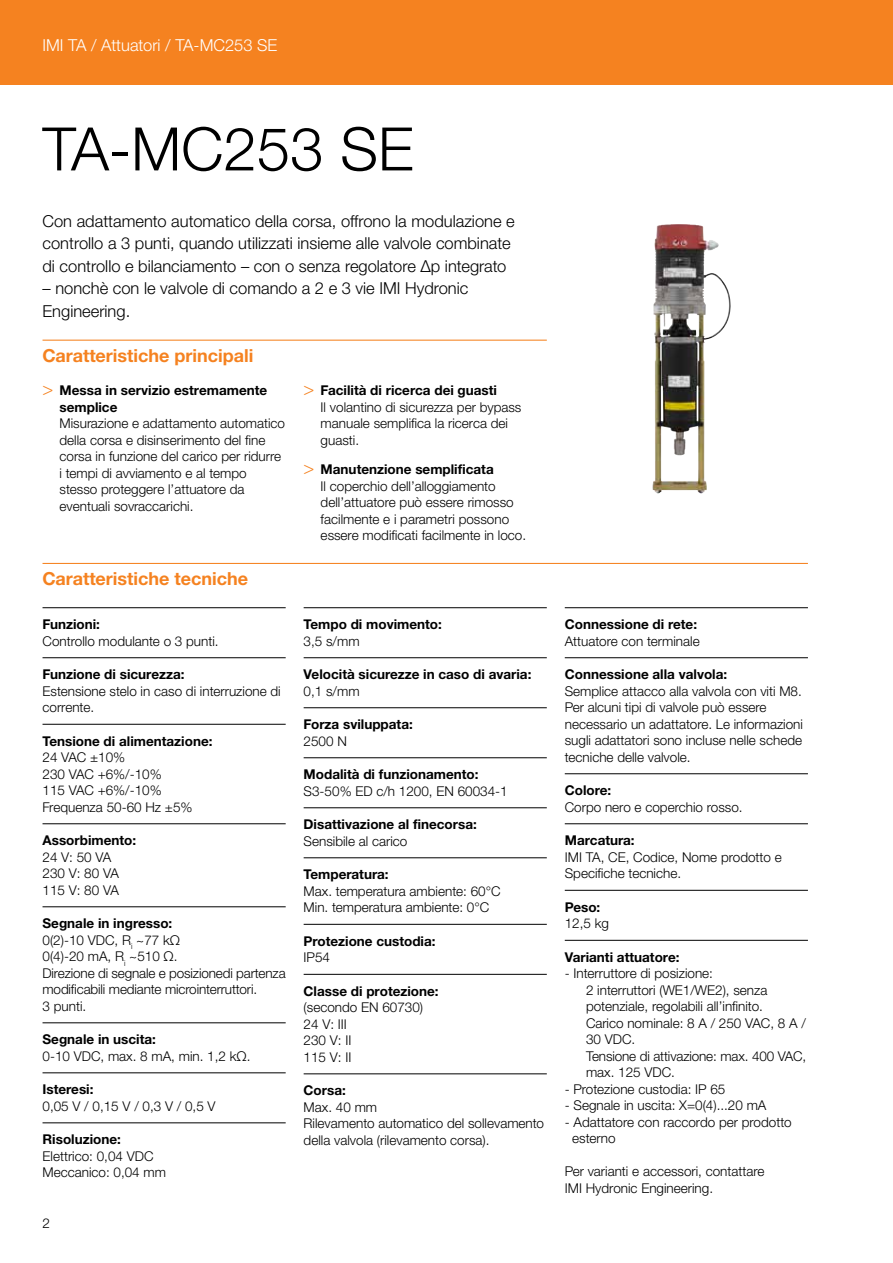
<style>
.page{position:relative;width:893px;height:1263px;background:#fff}
.page>*{position:absolute;margin:0;border:0;box-sizing:border-box;transform-origin:0 0}
.t1{font:300 60px "Helvetica Neue LTW1 G";color:#000}
.t2{font:700 18px "Helvetica Neue LTW1 G";color:#f58220}
.t3{font:300 16.5px/22.5px "Helvetica Neue LTW1 G";color:#000}
.t4{font:300 16.5px "Helvetica Neue LTW1 G";color:#fff}
.t5{font:300 13.5px/16.5px "Helvetica Neue LTW1 G";color:#000}
.t6{font:700 13.5px/16.5px "Helvetica Neue LTW1 G";color:#000}
.s1{font-family:"Helvetica Neue LT Std";font-weight:300;font-size:18px;color:#f58220}
.s2{font-family:"Helvetica Neue LT Std";font-size:18px;color:#f58220}
.s3{font-weight:700}
</style>
<div class="page">
<div style="left:0;top:0;width:893px;height:85px;background:#f58220"></div>
<hr style="left:43px;top:340px;width:504px;height:1px;background:#f58220">
<hr style="left:43px;top:563px;width:765px;height:1px;background:#f58220">
<hr style="left:43px;top:607px;width:243px;height:1px;background:#000">
<hr style="left:43px;top:657px;width:243px;height:1px;background:#000">
<hr style="left:43px;top:724px;width:243px;height:1px;background:#000">
<hr style="left:43px;top:823px;width:243px;height:1px;background:#000">
<hr style="left:43px;top:906px;width:243px;height:1px;background:#000">
<hr style="left:43px;top:1022px;width:243px;height:1px;background:#000">
<hr style="left:43px;top:1072px;width:243px;height:1px;background:#000">
<hr style="left:43px;top:1122px;width:243px;height:1px;background:#000">
<hr style="left:304px;top:607px;width:243px;height:1px;background:#000">
<hr style="left:304px;top:657px;width:243px;height:1px;background:#000">
<hr style="left:304px;top:707px;width:243px;height:1px;background:#000">
<hr style="left:304px;top:757px;width:243px;height:1px;background:#000">
<hr style="left:304px;top:807px;width:243px;height:1px;background:#000">
<hr style="left:304px;top:857px;width:243px;height:1px;background:#000">
<hr style="left:304px;top:924px;width:243px;height:1px;background:#000">
<hr style="left:304px;top:974px;width:243px;height:1px;background:#000">
<hr style="left:304px;top:1073px;width:243px;height:1px;background:#000">
<hr style="left:565px;top:607px;width:243px;height:1px;background:#000">
<hr style="left:565px;top:657px;width:243px;height:1px;background:#000">
<hr style="left:565px;top:773px;width:243px;height:1px;background:#000">
<hr style="left:565px;top:823px;width:243px;height:1px;background:#000">
<hr style="left:565px;top:890px;width:243px;height:1px;background:#000">
<hr style="left:565px;top:940px;width:243px;height:1px;background:#000">
<img style="left:652px;top:224px;width:55px;height:270px">
<p class="t4" style="left:43px;top:35px;width:236px">IMI TA / Attuatori / TA-MC253 SE</p>
<h1 class="t1" style="left:43px;top:112px;width:373px">TA-MC253 SE</h1>
<p class="t3" style="left:43px;top:210px;width:474px">Con adattamento automatico della corsa, offrono la modulazione e controllo a 3 punti, quando utilizzati insieme alle valvole combinate di controllo e bilanciamento – con o senza regolatore Δp integrato</p>
<p class="t3" style="left:43px;top:277px;width:427px">– nonchè con le valvole di comando a 2 e 3 vie IMI Hydronic<br>Engineering.</p>
<h2 class="t2" style="left:43px;top:344px;width:212px">Caratteristiche principali</h2>
<p class="t6" style="left:60px;top:382px;width:209px;text-indent:-17px"><span class="s1">&gt;</span> Messa in servizio estremamente semplice</p>
<p class="t5" style="left:60px;top:415px;width:227px">Misurazione e adattamento automatico della corsa e disinserimento del fine corsa in funzione del carico per ridurre i tempi di avviamento e al tempo stesso proteggere l’attuatore da eventuali sovraccarichi.</p>
<p class="t5" style="left:321px;top:382px;width:202px;text-indent:-17px"><span class="s2">&gt;</span> <span class="s3">Facilità di ricerca dei guasti<br></span>Il volantino di sicurezza per bypass manuale semplifica la ricerca dei guasti.</p>
<p class="t5" style="left:321px;top:461px;width:207px;text-indent:-17px"><span class="s2">&gt;</span> <span class="s3">Manutenzione semplificata<br></span>Il coperchio dell’alloggiamento dell’attuatore può essere rimosso facilmente e i parametri possono essere modificati facilmente in loco.</p>
<h2 class="t2" style="left:43px;top:568px;width:207px">Caratteristiche tecniche</h2>
<p class="t6" style="left:43px;top:616px;width:59px">Funzioni:</p>
<p class="t5" style="left:43px;top:633px;width:178px">Controllo modulante o 3 punti.</p>
<p class="t6" style="left:43px;top:666px;width:144px">Funzione di sicurezza:</p>
<p class="t5" style="left:43px;top:683px;width:240px">Estensione stelo in caso di interruzione di corrente.</p>
<p class="t6" style="left:43px;top:733px;width:172px">Tensione di alimentazione:</p>
<p class="t5" style="left:43px;top:749px;width:152px">24 VAC ±10%<br>230 VAC +6%/-10%<br>115 VAC +6%/-10%<br>Frequenza 50-60 Hz ±5%</p>
<p class="t6" style="left:43px;top:832px;width:95px">Assorbimento:</p>
<p class="t5" style="left:43px;top:849px;width:78px">24 V: 50 VA<br>230 V: 80 VA<br>115 V: 80 VA</p>
<p class="t5" style="left:43px;top:915px;width:245px"><span class="s3">Segnale in ingresso:<br></span>0(2)-10 VDC, R<sub>i</sub> ~77 kΩ<br>0(4)-20 mA, R<sub>i</sub> ~510 Ω.<br>Direzione di segnale e posizionedi partenza modificabili mediante microinterruttori.<br>3 punti.</p>
<p class="t6" style="left:43px;top:1031px;width:115px">Segnale in uscita:</p>
<p class="t5" style="left:43px;top:1048px;width:210px">0-10 VDC, max. 8 mA, min. 1,2 kΩ.</p>
<p class="t6" style="left:43px;top:1081px;width:53px">Isteresi:</p>
<p class="t5" style="left:43px;top:1098px;width:175px">0,05 V / 0,15 V / 0,3 V / 0,5 V</p>
<p class="t6" style="left:43px;top:1131px;width:80px">Risoluzione:</p>
<p class="t5" style="left:43px;top:1148px;width:125px">Elettrico: 0,04 VDC<br>Meccanico: 0,04 mm</p>
<p class="t5" style="left:43px;top:1215px;width:9px">2</p>
<p class="t6" style="left:304px;top:616px;width:140px">Tempo di movimento:</p>
<p class="t5" style="left:304px;top:633px;width:57px">3,5 s/mm</p>
<p class="t6" style="left:304px;top:666px;width:229px">Velocità sicurezze in caso di avaria:</p>
<p class="t5" style="left:304px;top:683px;width:57px">0,1 s/mm</p>
<p class="t6" style="left:304px;top:716px;width:111px">Forza sviluppata:</p>
<p class="t5" style="left:304px;top:733px;width:45px">2500 N</p>
<p class="t6" style="left:304px;top:766px;width:176px">Modalità di funzionamento:</p>
<p class="t5" style="left:304px;top:783px;width:206px">S3-50% ED c/h 1200, EN 60034-1</p>
<p class="t6" style="left:304px;top:816px;width:175px">Disattivazione al finecorsa:</p>
<p class="t5" style="left:304px;top:833px;width:105px">Sensibile al carico</p>
<p class="t6" style="left:304px;top:866px;width:86px">Temperatura:</p>
<p class="t5" style="left:304px;top:883px;width:198px">Max. temperatura ambiente: 60°C<br>Min. temperatura ambiente: 0°C</p>
<p class="t6" style="left:304px;top:933px;width:133px">Protezione custodia:</p>
<p class="t5" style="left:304px;top:949px;width:28px">IP54</p>
<p class="t6" style="left:304px;top:983px;width:136px">Classe di protezione:</p>
<p class="t5" style="left:304px;top:999px;width:121px">(secondo EN 60730)<br>24 V: III<br>230 V: II<br>115 V: II</p>
<p class="t6" style="left:304px;top:1082px;width:44px">Corsa:</p>
<p class="t5" style="left:304px;top:1099px;width:242px">Max. 40 mm<br>Rilevamento automatico del sollevamento della valvola (rilevamento corsa).</p>
<p class="t6" style="left:565px;top:616px;width:134px">Connessione di rete:</p>
<p class="t5" style="left:565px;top:633px;width:136px">Attuatore con terminale</p>
<p class="t6" style="left:565px;top:666px;width:164px">Connessione alla valvola:</p>
<p class="t5" style="left:565px;top:683px;width:240px">Semplice attacco alla valvola con viti M8.<br>Per alcuni tipi di valvole può essere necessario un adattatore. Le informazioni sugli adattatori sono incluse nelle schede tecniche delle valvole.</p>
<p class="t6" style="left:565px;top:782px;width:48px">Colore:</p>
<p class="t5" style="left:565px;top:799px;width:179px">Corpo nero e coperchio rosso.</p>
<p class="t6" style="left:565px;top:832px;width:71px">Marcatura:</p>
<p class="t5" style="left:565px;top:849px;width:218px">IMI TA, CE, Codice, Nome prodotto e<br>Specifiche tecniche.</p>
<p class="t6" style="left:565px;top:899px;width:37px">Peso:</p>
<p class="t5" style="left:565px;top:915px;width:46px">12,5 kg</p>
<p class="t6" style="left:565px;top:949px;width:116px">Varianti attuatore:</p>
<p class="t5" style="left:586px;top:965px;width:222px;text-indent:-21px">- Interruttore di posizione:<br>2 interruttori (WE1/WE2), senza potenziale, regolabili all’infinito.<br>Carico nominale: 8 A / 250 VAC, 8 A /<br>30 VDC.<br>Tensione di attivazione: max. 400 VAC, max. 125 VDC.</p>
<p class="t5" style="left:565px;top:1081px;width:162px">- Protezione custodia: IP 65</p>
<p class="t5" style="left:565px;top:1097px;width:203px">- Segnale in uscita: X=0(4)...20 mA</p>
<p class="t5" style="left:572px;top:1114px;width:221px;text-indent:-8px">- Adattatore con raccordo per prodotto esterno</p>
<p class="t5" style="left:565px;top:1163px;width:201px">Per varianti e accessori, contattare<br>IMI Hydronic Engineering.</p>
</div>
